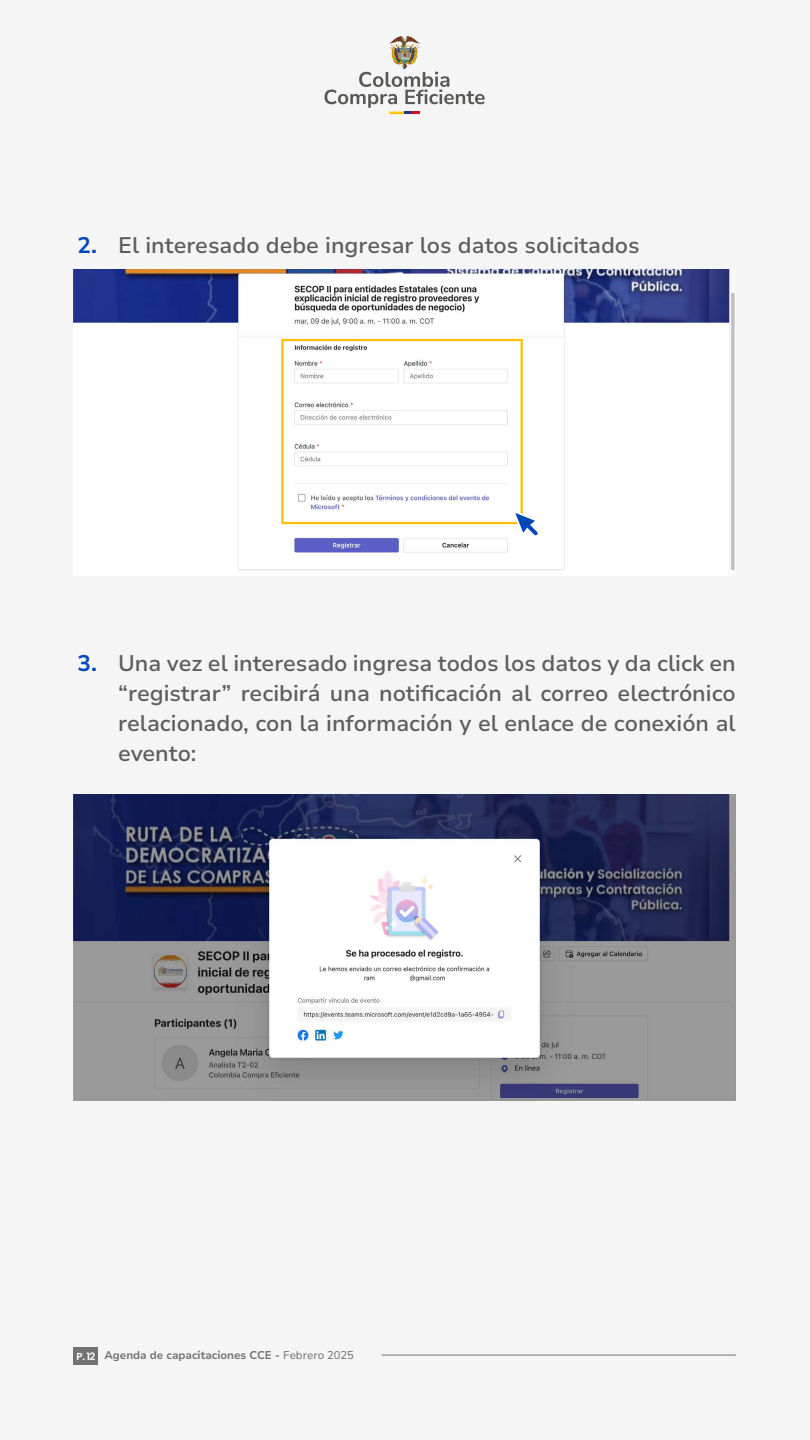
<style>
.page{position:relative;width:810px;height:1440px;background:#f5f5f5}
.page>*{position:absolute;margin:0;border:0;box-sizing:border-box;transform-origin:0 0}
.Txt_corrido{font:600 22.5px/30px "Nunito Sans 10 pt";color:#5d5d5d;text-align:justify}
.Txt_corrido-2{font:700 22.5px "Nunito Sans 10 pt";color:#0047bb}
.t1{font:700 11.25px "Nunito Sans 10 pt";letter-spacing:-.005em;color:#717171}
.s1{font-family:"Poppins";font-weight:600;font-size:10.2px;color:#fff}
.s2{font-weight:400}
</style>
<div class="page">
<div style="left:73px;top:1347px;width:25px;height:17px;background:#717171"></div>
<svg style="left:324px;top:72px;width:161px;height:42px"></svg>
<img style="left:389px;top:37px;width:30px;height:32px">
<hr style="left:382px;top:1355px;width:354px;height:1px;background:#717171">
<img style="left:73px;top:269px;width:662px;height:301px">
<div style="left:281px;top:339px;width:242px;height:185px;border:2px solid #ffbe0a"></div>
<svg style="left:512px;top:511px;width:29px;height:28px"></svg>
<img style="left:73px;top:794px;width:663px;height:306px">
<div style="left:375px;top:975px;width:35px;height:7px;background:#fff"></div>
<p class="Txt_corrido-2" style="left:78px;top:229px;width:21px">2.</p>
<p class="Txt_corrido" style="left:118px;top:229px;width:523px">El interesado debe ingresar los datos solicitados</p>
<p class="Txt_corrido-2" style="left:78px;top:647px;width:21px">3.</p>
<p class="Txt_corrido" style="left:118px;top:647px;width:619px">Una vez el interesado ingresa todos los datos y da click en “registrar” recibirá una notificación al correo electrónico relacionado, con la información y el enlace de conexión al evento:</p>
<p class="t1" style="left:77px;top:1347px;width:279px"><span class="s1">P.12</span> Agenda de capacitaciones CCE - <span class="s2">Febrero 2025</span></p>
</div>
